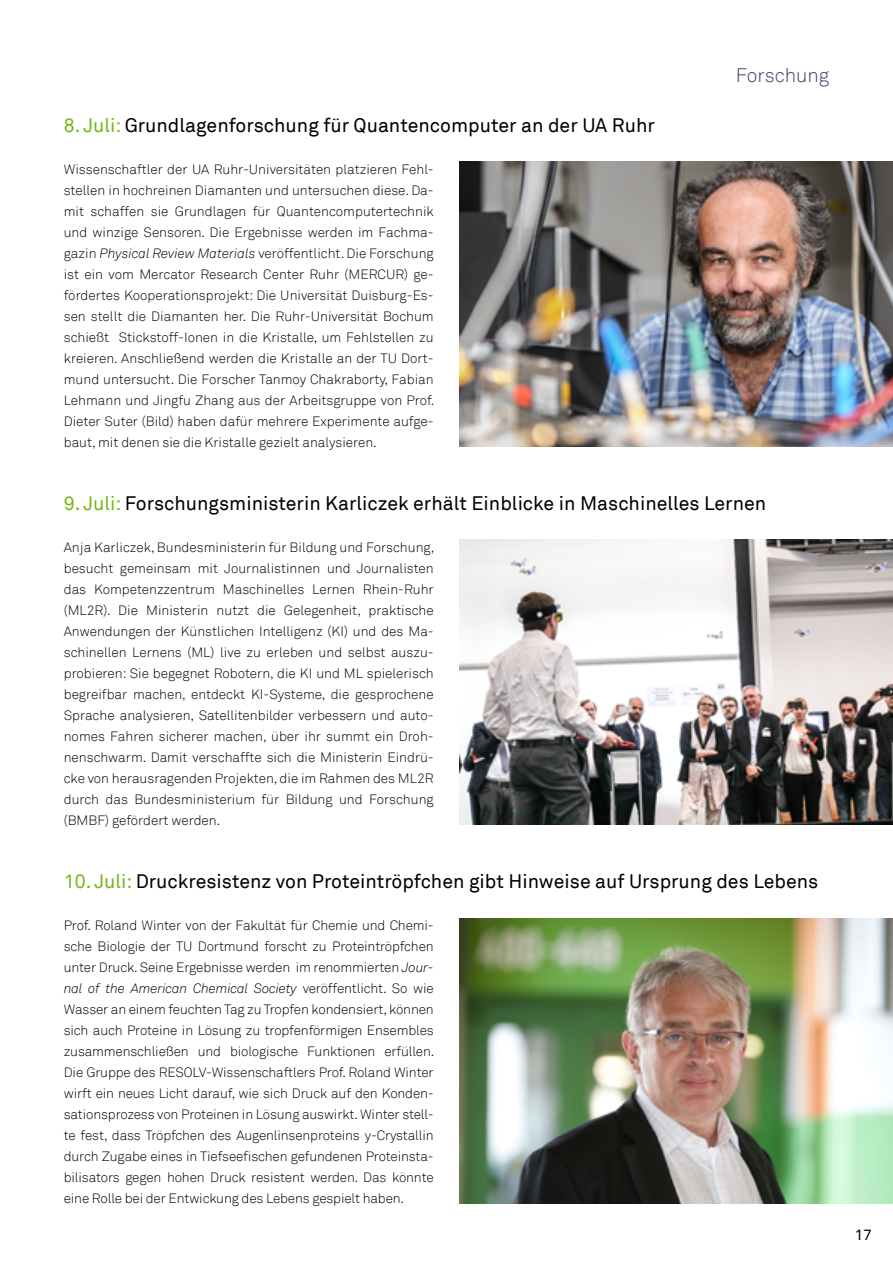
<style>
.page{position:relative;width:893px;height:1263px;background:#fff}
.page>*{position:absolute;margin:0;border:0;box-sizing:border-box;transform-origin:0 0}
.Jahrbuch_Datum_Ereig{font:19.5px "Akkurat";color:#000}
.t1{font:300 19.5px "Akkurat";color:#413e5f}
.t2{font:15px "Akkurat";color:#000}
.Jahrbuch_Fließtext_r{font:300 13.5px/21px "Akkurat";letter-spacing:-.005em;color:#000;text-align:justify}
.s1{color:#76b71b}
.s2{font-style:italic}
</style>
<div class="page">
<img style="left:459px;top:918px;width:434px;height:285px">
<img style="left:459px;top:540px;width:434px;height:285px">
<img style="left:459px;top:162px;width:434px;height:285px">
<p class="Jahrbuch_Datum_Ereig" style="left:64px;top:113px;width:593px"><span class="s1">8. Juli:</span> Grundlagenforschung für Quantencomputer an der UA Ruhr</p>
<p class="Jahrbuch_Fließtext_r" style="left:64px;top:159px;width:372px">Wissenschaftler der UA Ruhr-Universitäten platzieren Fehl&shy;stellen in hochreinen Diamanten und untersuchen diese. Da&shy;mit schaffen sie Grundlagen für Quantencomputertechnik und winzige Sensoren. Die Ergebnisse werden im Fachma&shy;gazin <span class="s2">Physical Review Materials</span> veröffentlicht. Die Forschung ist ein vom Mercator Research Center Ruhr (MERCUR) ge&shy;fördertes Kooperationsprojekt: Die Universität Duisburg-Es&shy;sen stellt die Diamanten her. Die Ruhr-Universität Bochum schießt Stickstoff-Ionen in die Kristalle, um Fehlstellen zu kreieren. Anschließend werden die Kristalle an der TU Dort&shy;mund untersucht. Die Forscher Tanmoy Chakraborty, Fabian Lehmann und Jingfu Zhang aus der Arbeitsgruppe von Prof.<br>Dieter Suter (Bild) haben dafür mehrere Experimente aufge&shy;baut, mit denen sie die Kristalle gezielt analysieren.</p>
<h1 class="t1" style="left:736px;top:64px;width:95px">Forschung</h1>
<p class="Jahrbuch_Datum_Ereig" style="left:64px;top:491px;width:704px"><span class="s1">9. Juli:</span> Forschungsministerin Karliczek erhält Einblicke in Maschinelles Lernen</p>
<p class="Jahrbuch_Fließtext_r" style="left:64px;top:537px;width:372px">Anja Karliczek, Bundesministerin für Bildung und Forschung, besucht gemeinsam mit Journalistinnen und Journalisten das Kompetenzzentrum Maschinelles Lernen Rhein-Ruhr (ML2R). Die Ministerin nutzt die Gelegenheit, praktische Anwendungen der Künstlichen Intelligenz (KI) und des Ma&shy;schinellen Lernens (ML) live zu erleben und selbst auszu&shy;probieren: Sie begegnet Robotern, die KI und ML spielerisch begreifbar machen, entdeckt KI-Systeme, die gesprochene Sprache analysieren, Satellitenbilder verbessern und auto&shy;nomes Fahren sicherer machen, über ihr summt ein Droh&shy;nenschwarm. Damit verschaffte sich die Ministerin Eindrü&shy;cke von herausragenden Projekten, die im Rahmen des ML2R durch das Bundesministerium für Bildung und Forschung (BMBF) gefördert werden.</p>
<p class="Jahrbuch_Datum_Ereig" style="left:64px;top:869px;width:756px"><span class="s1">10. Juli:</span> Druckresistenz von Proteintröpfchen gibt Hinweise auf Ursprung des Lebens</p>
<p class="Jahrbuch_Fließtext_r" style="left:64px;top:915px;width:372px">Prof. Roland Winter von der Fakultät für Chemie und Chemi&shy;sche Biologie der TU Dortmund forscht zu Proteintröpfchen unter Druck. Seine Ergebnisse werden im renommierten <span class="s2">Jour&shy;nal of the American Chemical Society</span> veröffentlicht. So wie Wasser an einem feuchten Tag zu Tropfen kondensiert, können sich auch Proteine in Lösung zu tropfenförmigen Ensembles zusammenschließen und biologische Funktionen erfüllen.<br>Die Gruppe des RESOLV-Wissenschaftlers Prof. Roland Winter wirft ein neues Licht darauf, wie sich Druck auf den Konden&shy;sationsprozess von Proteinen in Lösung auswirkt. Winter stell&shy;te fest, dass Tröpfchen des Augenlinsenproteins y-Crystallin durch Zugabe eines in Tiefseefischen gefundenen Proteinsta&shy;bilisators gegen hohen Druck resistent werden. Das könnte eine Rolle bei der Entwickung des Lebens gespielt haben.</p>
<p class="t2" style="left:855px;top:1226px;width:18px">17</p>
</div>
